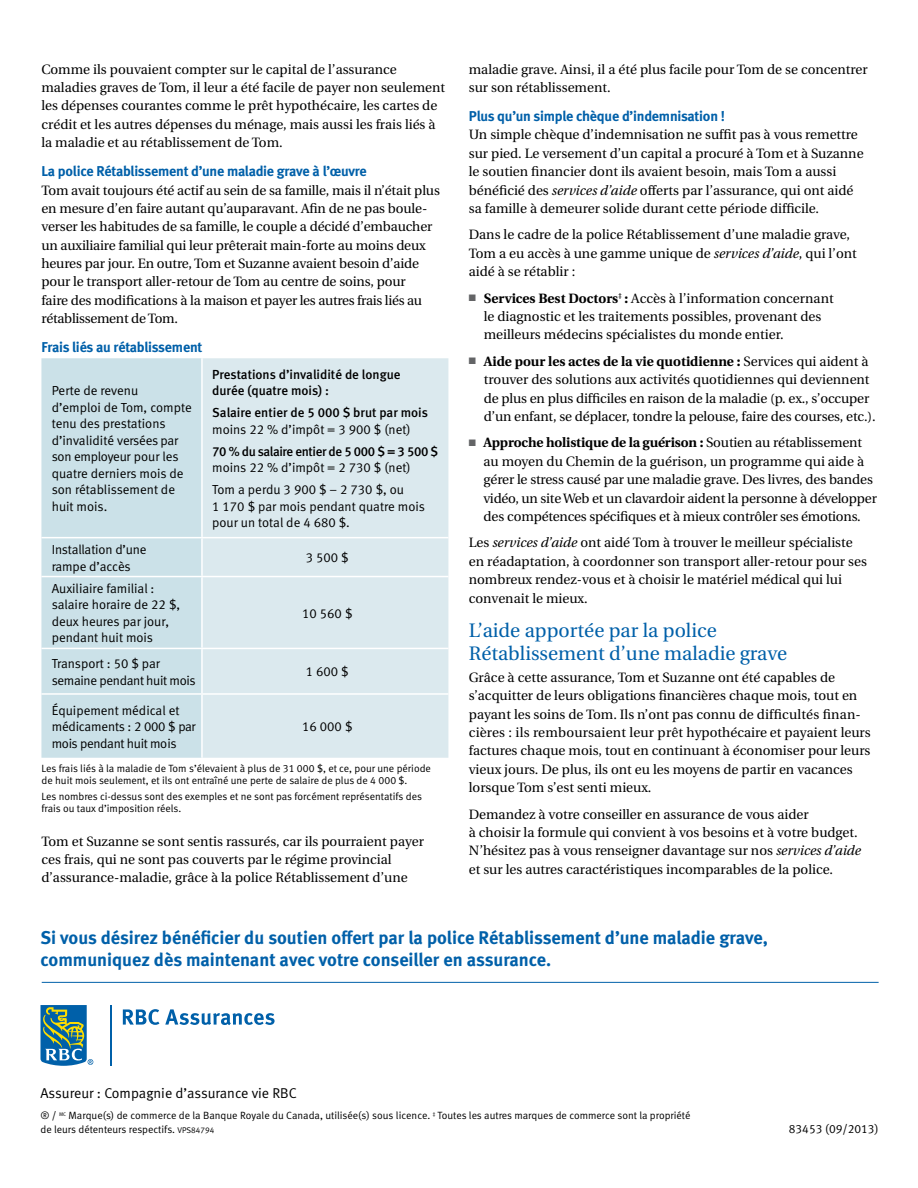
<style>
.page{position:relative;width:918px;height:1188px;background:#fff}
.page>*{position:absolute;margin:0;border:0;box-sizing:border-box;transform-origin:0 0}
.t1{font:19.5px/22.8px "Utopia";color:#0060a9}
.t2{font:18.3px/22px "Meta Bold LF";color:#0060a9}
.t3{font:14.25px "Meta Bold LF";letter-spacing:-.015em;color:#0060a9}
.t4{font:14.25px "Meta Normal LF";color:#000}
.t5{font:13.5px/18.3px "Utopia";color:#000}
.t6{font:13.2px/16.5px "Meta Normal LF";color:#000}
.t7{font:13.2px/16.5px "Meta Medium LF";color:#000}
.t8{font:13.2px/16.5px "Meta Normal LF";letter-spacing:-.025em;color:#000}
.t9{font:13.2px "Meta Medium LF";letter-spacing:-.03em;color:#000}
.t10{font:12px "Meta Normal LF";color:#000}
.t11{font:10.5px/12px "Meta Normal LF";color:#000}
.s1{font-style:italic}
.s2{color:#636466}
.s3{font-weight:700}
.s4{font-size:8.25px}
</style>
<div class="page">
<div style="left:41px;top:358px;width:160px;height:400px;background:#cbe1e8"></div>
<div style="left:203px;top:358px;width:245px;height:400px;background:#dbe9ee"></div>
<hr style="left:41px;top:537px;width:161px;height:1px;background:#fff">
<hr style="left:202px;top:537px;width:246px;height:1px;background:#fff">
<hr style="left:41px;top:576px;width:161px;height:1px;background:#fff">
<hr style="left:202px;top:576px;width:246px;height:1px;background:#fff">
<hr style="left:41px;top:648px;width:161px;height:1px;background:#fff">
<hr style="left:202px;top:648px;width:246px;height:1px;background:#fff">
<hr style="left:41px;top:693px;width:161px;height:2px;background:#fff">
<hr style="left:202px;top:693px;width:246px;height:2px;background:#fff">
<hr style="left:42px;top:982px;width:837px;height:1px;background:#0060a9">
<svg style="left:40px;top:1005px;width:53px;height:61px"></svg>
<hr style="left:110px;top:1005px;width:1px;height:61px;background:#0060a9">
<svg style="left:123px;top:1009px;width:36px;height:16px"></svg>
<svg style="left:165px;top:1009px;width:110px;height:16px"></svg>
<p class="t5" style="left:41px;top:60px;width:405px">Comme ils pouvaient compter sur le capital de l’assurance maladies graves de Tom, il leur a été facile de payer non seulement les dépenses courantes comme le prêt hypothécaire, les cartes de crédit et les autres dépenses du ménage, mais aussi les frais liés à la maladie et au rétablissement de Tom.</p>
<p class="t3" style="left:41px;top:163px;width:327px">La police Rétablissement d’une maladie grave à l’œuvre</p>
<p class="t5" style="left:41px;top:181px;width:400px">Tom avait toujours été actif au sein de sa famille, mais il n’était plus en mesure d’en faire autant qu’auparavant. Afin de ne pas boule&shy;verser les habitudes de sa famille, le couple a décidé d’embaucher un auxiliaire familial qui leur prêterait main-forte au moins deux heures par jour. En outre, Tom et Suzanne avaient besoin d’aide pour le transport aller-retour de Tom au centre de soins, pour<br>faire des modifications à la maison et payer les autres frais liés au rétablissement de Tom.</p>
<p class="t3" style="left:41px;top:339px;width:162px">Frais liés au rétablissement</p>
<p class="t6" style="left:52px;top:382px;width:142px">Perte de revenu<br>d’emploi de Tom, compte tenu des prestations d’invalidité versées par son employeur pour les quatre derniers mois de son rétablissement de huit mois.</p>
<p class="t7" style="left:212px;top:366px;width:190px">Prestations d’invalidité de longue durée (quatre mois) :</p>
<p class="t7" style="left:212px;top:404px;width:217px">Salaire entier de 5 000 $ brut par mois</p>
<p class="t6" style="left:212px;top:421px;width:200px">moins 22 % d’impôt = 3 900 $ (net)</p>
<p class="t9" style="left:212px;top:444px;width:227px">70 % du salaire entier de 5 000 $ = 3 500 $</p>
<p class="t6" style="left:212px;top:457px;width:200px;line-height:21.9px">moins 22 % d’impôt = 2 730 $ (net)<br>Tom a perdu 3 900 $ – 2 730 $, ou</p>
<p class="t6" style="left:212px;top:498px;width:214px">1 170 $ par mois pendant quatre mois pour un total de 4 680 $.</p>
<p class="t6" style="left:52px;top:541px;width:96px">Installation d’une rampe d’accès</p>
<p class="t6" style="left:306px;top:549px;width:44px">3 500 $</p>
<p class="t6" style="left:52px;top:580px;width:130px">Auxiliaire familial : salaire horaire de 22 $, deux heures par jour, pendant huit mois</p>
<p class="t6" style="left:302px;top:605px;width:52px">10 560 $</p>
<p class="t8" style="left:52px;top:655px;width:145px">Transport : 50 $ par semaine pendant huit mois</p>
<p class="t6" style="left:306px;top:663px;width:44px">1 600 $</p>
<p class="t6" style="left:52px;top:702px;width:146px">Équipement médical et médicaments : 2 000 $ par mois pendant huit mois</p>
<p class="t6" style="left:302px;top:718px;width:52px">16 000 $</p>
<p class="t11" style="left:41px;top:762px;width:391px">Les frais liés à la maladie de Tom s’élevaient à plus de 31 000 $, et ce, pour une période de huit mois seulement, et ils ont entraîné une perte de salaire de plus de 4 000 $.</p>
<p class="t11" style="left:41px;top:790px;width:382px">Les nombres ci-dessus sont des exemples et ne sont pas forcément représentatifs des frais ou taux d’imposition réels.</p>
<p class="t5" style="left:41px;top:832px;width:384px">Tom et Suzanne se sont sentis rassurés, car ils pourraient payer ces frais, qui ne sont pas couverts par le régime provincial d’assurance-maladie, grâce à la police Rétablissement d’une</p>
<p class="t5" style="left:469px;top:60px;width:400px">maladie grave. Ainsi, il a été plus facile pour Tom de se concentrer sur son rétablissement.</p>
<p class="t3" style="left:469px;top:108px;width:258px">Plus qu’un simple chèque d’indemnisation !</p>
<p class="t5" style="left:469px;top:126px;width:396px">Un simple chèque d’indemnisation ne suffit pas à vous remettre sur pied. Le versement d’un capital a procuré à Tom et à Suzanne le soutien financier dont ils avaient besoin, mais Tom a aussi bénéficié des <span class="s1">services d’aide</span> offerts par l’assurance, qui ont aidé sa famille à demeurer solide durant cette période difficile.</p>
<p class="t5" style="left:469px;top:226px;width:390px">Dans le cadre de la police Rétablissement d’une maladie grave,<br>Tom a eu accès à une gamme unique de <span class="s1">services d’aide</span>, qui l’ont aidé à se rétablir :</p>
<p class="t5" style="left:484px;top:289px;width:351px;text-indent:-15px"><span class="s2">■</span> <span class="s3">Services Best Doctors</span><sup>‡</sup> <span class="s3">:</span> Accès à l’information concernant le diagnostic et les traitements possibles, provenant des meilleurs médecins spécialistes du monde entier.</p>
<p class="t5" style="left:484px;top:352px;width:393px;text-indent:-15px"><span class="s2">■</span> <span class="s3">Aide pour les actes de la vie quotidienne :</span> Services qui aident à trouver des solutions aux activités quotidiennes qui deviennent de plus en plus difficiles en raison de la maladie (p. ex., s’occuper d’un enfant, se déplacer, tondre la pelouse, faire des courses, etc.).</p>
<p class="t5" style="left:483px;top:434px;width:395px;text-indent:-15px"><span class="s2">■</span> <span class="s3">Approche holistique de la guérison :</span> Soutien au rétablissement au moyen du Chemin de la guérison, un programme qui aide à gérer le stress causé par une maladie grave. Des livres, des bandes vidéo, un site Web et un clavardoir aident la personne à développer des compétences spécifiques et à mieux contrôler ses émotions.</p>
<p class="t5" style="left:469px;top:534px;width:400px">Les <span class="s1">services d’aide</span> ont aidé Tom à trouver le meilleur spécialiste en réadaptation, à coordonner son transport aller-retour pour ses nombreux rendez-vous et à choisir le matériel médical qui lui convenait le mieux.</p>
<h1 class="t1" style="left:469px;top:619px;width:320px">L’aide apportée par la police<br>Rétablissement d’une maladie grave</h1>
<p class="t5" style="left:469px;top:668px;width:403px">Grâce à cette assurance, Tom et Suzanne ont été capables de s’acquitter de leurs obligations financières chaque mois, tout en payant les soins de Tom. Ils n’ont pas connu de difficultés finan&shy;cières : ils remboursaient leur prêt hypothécaire et payaient leurs factures chaque mois, tout en continuant à économiser pour leurs vieux jours. De plus, ils ont eu les moyens de partir en vacances lorsque Tom s’est senti mieux.</p>
<p class="t5" style="left:469px;top:805px;width:394px">Demandez à votre conseiller en assurance de vous aider<br>à choisir la formule qui convient à vos besoins et à votre budget.<br>N’hésitez pas à vous renseigner davantage sur nos <span class="s1">services d’aide </span>et sur les autres caractéristiques incomparables de la police.</p>
<h2 class="t2" style="left:40px;top:926px;width:729px">Si vous désirez bénéficier du soutien offert par la police Rétablissement d’une maladie grave, communiquez dès maintenant avec votre conseiller en assurance.</h2>
<p class="t4" style="left:40px;top:1085px;width:258px">Assureur : Compagnie d’assurance vie RBC</p>
<p class="t11" style="left:40px;top:1109px;width:652px;line-height:13.2px">® / <sup>MC</sup> Marque(s) de commerce de la Banque Royale du Canada, utilisée(s) sous licence. <sup>‡</sup> Toutes les autres marques de commerce sont la propriété de leurs détenteurs respectifs. <span class="s4">VPS84794</span></p>
<p class="t10" style="left:789px;top:1122px;width:91px">83453 (09/2013)</p>
</div>
